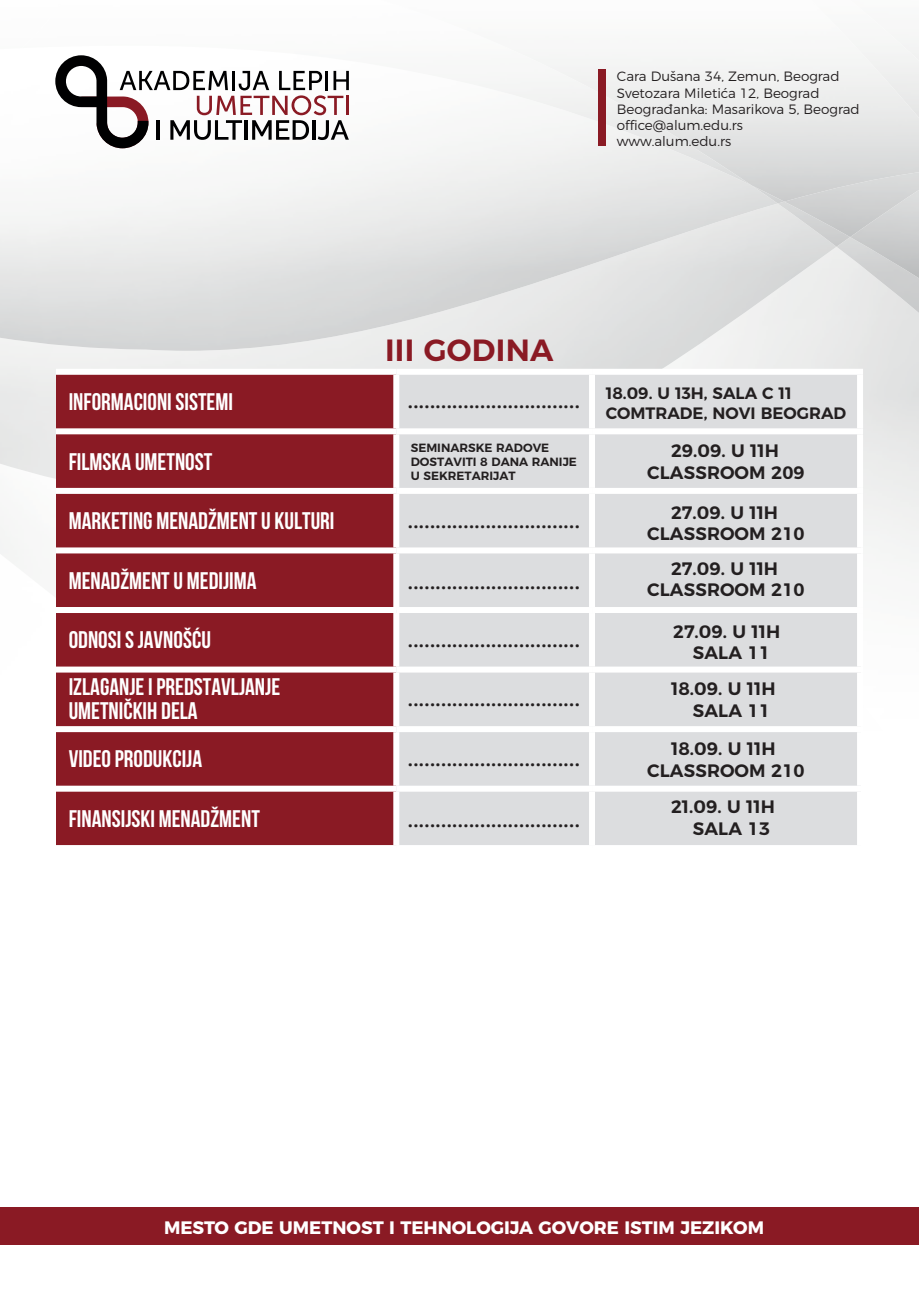
<style>
.page{position:relative;width:919px;height:1289px;background:#fff}
.page>*{position:absolute;margin:0;border:0;box-sizing:border-box;transform-origin:0 0}
.t1{font:600 30.6px "Montserrat";letter-spacing:.01em;color:#8a1a24}
.t2{font:700 24px/24px "Bebas Neue";color:#fff}
.t3{font:700 18px "Open Sans";color:#231f20}
.t4{font:600 18px/21.6px "Montserrat";letter-spacing:.005em;color:#231f20;text-align:center}
.t5{font:700 18px "Montserrat";color:#fff}
.t6{font:600 16.5px/19.8px "Montserrat";color:#231f20}
.t7{font:300 13.5px/16.2px "Montserrat";color:#231f20}
.t8{font:600 12px/14.4px "Montserrat";color:#231f20}
</style>
<div class="page">
<img style="left:836px;top:247px;width:82px;height:71px">
<img style="left:850px;top:237px;width:68px;height:45px">
<img style="left:777px;top:203px;width:73px;height:44px">
<img style="left:784px;top:202px;width:134px;height:35px">
<img style="left:0;top:202px;width:777px;height:149px">
<img style="left:751px;top:202px;width:33px;height:1px">
<img style="left:119px;top:58px;width:799px;height:144px">
<div style="left:725px;top:58px;width:193px;height:66px;background:#edeeed"></div>
<div style="left:743px;top:38px;width:175px;height:28px;background:#f5f6f5"></div>
<div style="left:0;top:1207px;width:918px;height:37px;background:#8a1a24"></div>
<svg style="left:55px;top:55px;width:294px;height:93px"></svg>
<div style="left:598px;top:69px;width:7px;height:76px;background:#8a1a24"></div>
<div style="left:56px;top:550px;width:340px;height:60px;background:#8a1a24"></div>
<div style="left:56px;top:491px;width:340px;height:59px;background:#8a1a24"></div>
<div style="left:56px;top:431px;width:340px;height:60px;background:#8a1a24"></div>
<div style="left:56px;top:372px;width:340px;height:59px;background:#8a1a24"></div>
<div style="left:592px;top:550px;width:268px;height:60px;background:#dcdddf"></div>
<div style="left:396px;top:550px;width:196px;height:60px;background:#dcdddf"></div>
<div style="left:592px;top:491px;width:268px;height:59px;background:#dcdddf"></div>
<div style="left:396px;top:491px;width:196px;height:59px;background:#dcdddf"></div>
<div style="left:592px;top:431px;width:268px;height:60px;background:#dcdddf"></div>
<div style="left:396px;top:431px;width:196px;height:60px;background:#dcdddf"></div>
<div style="left:592px;top:372px;width:268px;height:59px;background:#dcdddf"></div>
<div style="left:396px;top:372px;width:196px;height:59px;background:#dcdddf"></div>
<div style="left:589px;top:375px;width:6px;height:53px;background:#fff"></div>
<div style="left:56px;top:428px;width:340px;height:6px;background:#fff"></div>
<div style="left:396px;top:428px;width:196px;height:6px;background:#fff"></div>
<div style="left:592px;top:428px;width:271px;height:6px;background:#fff"></div>
<div style="left:589px;top:434px;width:6px;height:54px;background:#fff"></div>
<div style="left:56px;top:488px;width:340px;height:6px;background:#fff"></div>
<div style="left:396px;top:488px;width:196px;height:6px;background:#fff"></div>
<div style="left:592px;top:488px;width:271px;height:6px;background:#fff"></div>
<div style="left:589px;top:494px;width:6px;height:53px;background:#fff"></div>
<div style="left:56px;top:547px;width:340px;height:6px;background:#fff"></div>
<div style="left:396px;top:547px;width:196px;height:6px;background:#fff"></div>
<div style="left:592px;top:547px;width:271px;height:6px;background:#fff"></div>
<div style="left:589px;top:553px;width:6px;height:54px;background:#fff"></div>
<div style="left:56px;top:369px;width:340px;height:6px;background:#fff"></div>
<div style="left:396px;top:369px;width:196px;height:6px;background:#fff"></div>
<div style="left:393px;top:375px;width:6px;height:53px;background:#fff"></div>
<div style="left:592px;top:369px;width:271px;height:6px;background:#fff"></div>
<div style="left:857px;top:375px;width:6px;height:53px;background:#fff"></div>
<div style="left:393px;top:434px;width:6px;height:54px;background:#fff"></div>
<div style="left:857px;top:434px;width:6px;height:54px;background:#fff"></div>
<div style="left:393px;top:494px;width:6px;height:53px;background:#fff"></div>
<div style="left:857px;top:494px;width:6px;height:53px;background:#fff"></div>
<div style="left:393px;top:553px;width:6px;height:54px;background:#fff"></div>
<div style="left:857px;top:553px;width:6px;height:54px;background:#fff"></div>
<div style="left:56px;top:788px;width:340px;height:60px;background:#8a1a24"></div>
<div style="left:56px;top:729px;width:340px;height:59px;background:#8a1a24"></div>
<div style="left:56px;top:669px;width:340px;height:60px;background:#8a1a24"></div>
<div style="left:56px;top:610px;width:340px;height:59px;background:#8a1a24"></div>
<div style="left:592px;top:788px;width:268px;height:60px;background:#dcdddf"></div>
<div style="left:396px;top:788px;width:196px;height:60px;background:#dcdddf"></div>
<div style="left:592px;top:729px;width:268px;height:59px;background:#dcdddf"></div>
<div style="left:396px;top:729px;width:196px;height:59px;background:#dcdddf"></div>
<div style="left:592px;top:669px;width:268px;height:60px;background:#dcdddf"></div>
<div style="left:396px;top:669px;width:196px;height:60px;background:#dcdddf"></div>
<div style="left:592px;top:610px;width:268px;height:59px;background:#dcdddf"></div>
<div style="left:396px;top:610px;width:196px;height:59px;background:#dcdddf"></div>
<div style="left:589px;top:613px;width:6px;height:53px;background:#fff"></div>
<div style="left:56px;top:666px;width:340px;height:6px;background:#fff"></div>
<div style="left:396px;top:666px;width:196px;height:6px;background:#fff"></div>
<div style="left:592px;top:666px;width:271px;height:6px;background:#fff"></div>
<div style="left:589px;top:672px;width:6px;height:54px;background:#fff"></div>
<div style="left:56px;top:726px;width:340px;height:6px;background:#fff"></div>
<div style="left:396px;top:726px;width:196px;height:6px;background:#fff"></div>
<div style="left:592px;top:726px;width:271px;height:6px;background:#fff"></div>
<div style="left:589px;top:732px;width:6px;height:53px;background:#fff"></div>
<div style="left:56px;top:785px;width:340px;height:6px;background:#fff"></div>
<div style="left:396px;top:785px;width:196px;height:6px;background:#fff"></div>
<div style="left:592px;top:785px;width:271px;height:6px;background:#fff"></div>
<div style="left:589px;top:791px;width:6px;height:54px;background:#fff"></div>
<div style="left:56px;top:607px;width:340px;height:6px;background:#fff"></div>
<div style="left:396px;top:607px;width:196px;height:6px;background:#fff"></div>
<div style="left:393px;top:613px;width:6px;height:53px;background:#fff"></div>
<div style="left:592px;top:607px;width:271px;height:6px;background:#fff"></div>
<div style="left:857px;top:613px;width:6px;height:53px;background:#fff"></div>
<div style="left:393px;top:672px;width:6px;height:54px;background:#fff"></div>
<div style="left:857px;top:672px;width:6px;height:54px;background:#fff"></div>
<div style="left:393px;top:732px;width:6px;height:53px;background:#fff"></div>
<div style="left:857px;top:732px;width:6px;height:53px;background:#fff"></div>
<div style="left:393px;top:791px;width:6px;height:54px;background:#fff"></div>
<div style="left:857px;top:791px;width:6px;height:54px;background:#fff"></div>
<div style="left:56px;top:845px;width:340px;height:6px;background:#fff"></div>
<div style="left:396px;top:845px;width:196px;height:6px;background:#fff"></div>
<div style="left:592px;top:845px;width:271px;height:6px;background:#fff"></div>
<p class="t7" style="left:617px;top:67px;width:244px">Cara Dušana 34, Zemun, Beograd<br>Svetozara Miletića 12, Beograd<br>Beograđanka: Masarikova 5, Beograd office@alum.edu.rs www.alum.edu.rs</p>
<h2 class="t2" style="left:69px;top:389px;width:166px">INFORMACIONI SISTEMI</h2>
<h2 class="t2" style="left:69px;top:449px;width:145px">FILMSKA UMETNOST</h2>
<h2 class="t2" style="left:69px;top:508px;width:267px">MARKETING MENADŽMENT U KULTURI</h2>
<h2 class="t2" style="left:69px;top:568px;width:189px">MENADŽMENT U MEDIJIMA</h2>
<h2 class="t2" style="left:69px;top:627px;width:144px">ODNOSI S JAVNOŠĆU</h2>
<h2 class="t2" style="left:69px;top:675px;width:213px">IZLAGANJE I PREDSTAVLJANJE<br>UMETNIČKIH DELA</h2>
<h2 class="t2" style="left:69px;top:746px;width:135px">VIDEO PRODUKCIJA</h2>
<h2 class="t2" style="left:69px;top:806px;width:193px">FINANSIJSKI MENADŽMENT</h2>
<h1 class="t1" style="left:385px;top:325px;width:170px">III GODINA</h1>
<p class="t3" style="left:408px;top:389px;width:173px">...............................</p>
<p class="t8" style="left:411px;top:439px;width:168px">SEMINARSKE RADOVE<br>DOSTAVITI 8 DANA RANIJE<br>U SEKRETARIJAT</p>
<p class="t3" style="left:408px;top:508px;width:173px">...............................</p>
<p class="t3" style="left:408px;top:570px;width:173px">...............................</p>
<p class="t3" style="left:408px;top:627px;width:173px">...............................</p>
<p class="t3" style="left:408px;top:687px;width:173px">...............................</p>
<p class="t3" style="left:408px;top:746px;width:173px">...............................</p>
<p class="t3" style="left:408px;top:808px;width:173px">...............................</p>
<p class="t6" style="left:605px;top:382px;width:242px">18.09. U 13H, SALA C 11<br>COMTRADE, NOVI BEOGRAD</p>
<p class="t4" style="left:647px;top:438px;width:159px">29.09. U 11H<br>CLASSROOM 209</p>
<p class="t4" style="left:647px;top:500px;width:159px">27.09. U 11H<br>CLASSROOM 210</p>
<p class="t4" style="left:647px;top:556px;width:159px">27.09. U 11H<br>CLASSROOM 210</p>
<p class="t4" style="left:673px;top:619px;width:108px">27.09. U 11H<br>SALA 11</p>
<p class="t4" style="left:671px;top:676px;width:106px;text-align:right">18.09. U 11H<br>SALA 11</p>
<p class="t4" style="left:647px;top:736px;width:159px">18.09. U 11H<br>CLASSROOM 210</p>
<p class="t4" style="left:671px;top:794px;width:105px;text-align:right">21.09. U 11H<br>SALA 13</p>
<p class="t5" style="left:164px;top:1212px;width:601px">MESTO GDE UMETNOST I TEHNOLOGIJA GOVORE ISTIM JEZIKOM</p>
</div>
